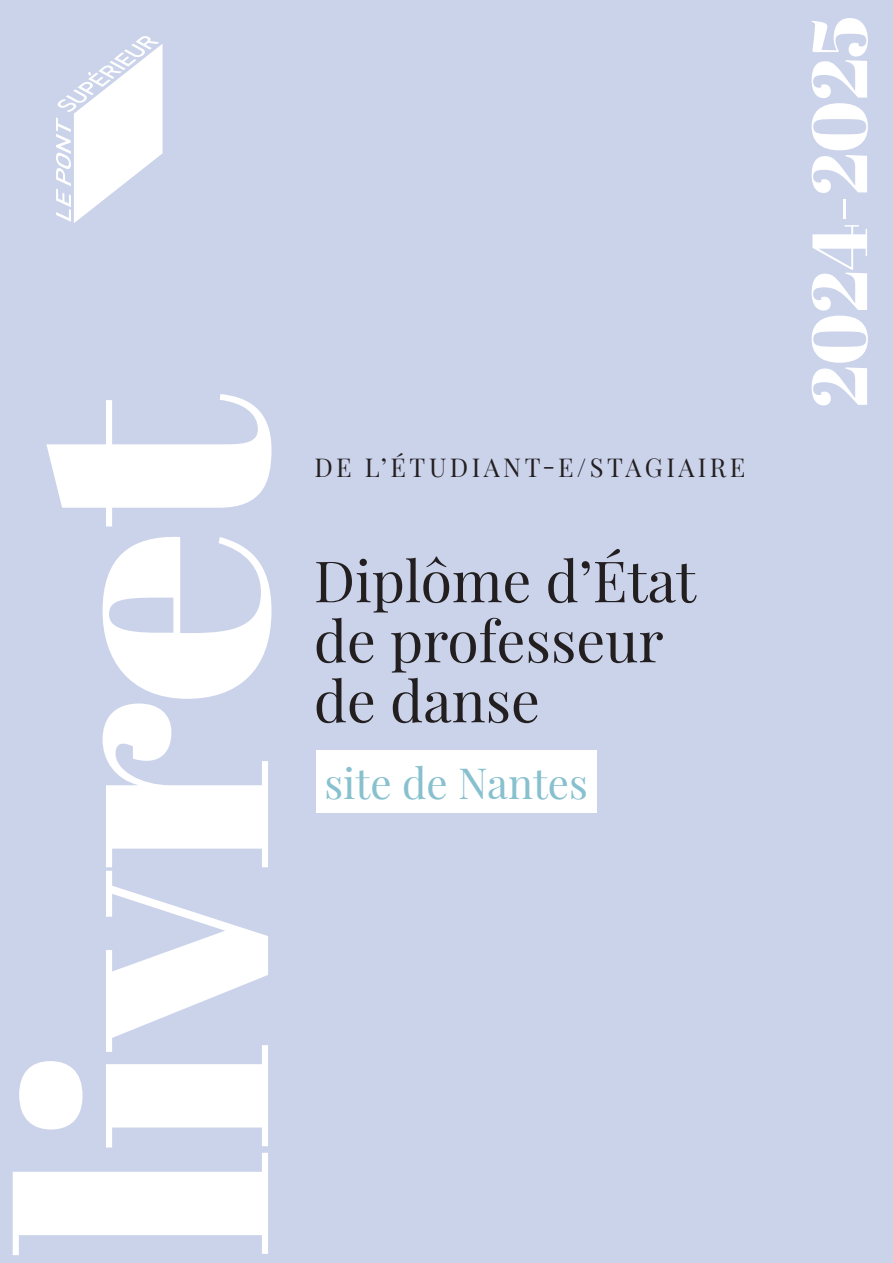
<style>
.page{position:relative;width:893px;height:1263px;background:#cbd3eb}
.page>*{position:absolute;margin:0;border:0;box-sizing:border-box;transform-origin:0 0}
.t1{font:340.5px "Abril Fatface";color:#fff}
.t2{font:78px "Abril Fatface";color:#fff}
.t3{font:57px/60px "Playfair Display";color:#231f20}
.t4{font:42px "Playfair Display";color:#87c0ce}
.t5{font:25.5px "Playfair Display";letter-spacing:.14em;color:#231f20}
</style>
<div class="page">
<svg style="left:56px;top:36px;width:107px;height:187px"></svg>
<div style="left:316px;top:750px;width:280px;height:63px;background:#fff"></div>
<h1 class="t1" style="left:-92px;top:1257px;width:865px;rotate:-90deg">livret</h1>
<p class="t5" style="left:314px;top:448px;width:433px">DE L’ÉTUDIANT-E/STAGIAIRE</p>
<p class="t3" style="left:314px;top:546px;width:384px">Diplôme d’État de professeur de danse</p>
<p class="t4" style="left:325px;top:750px;width:265px">site de Nantes</p>
<h2 class="t2" style="left:785px;top:408px;width:394px;rotate:-90deg">2024-2025</h2>
</div>
